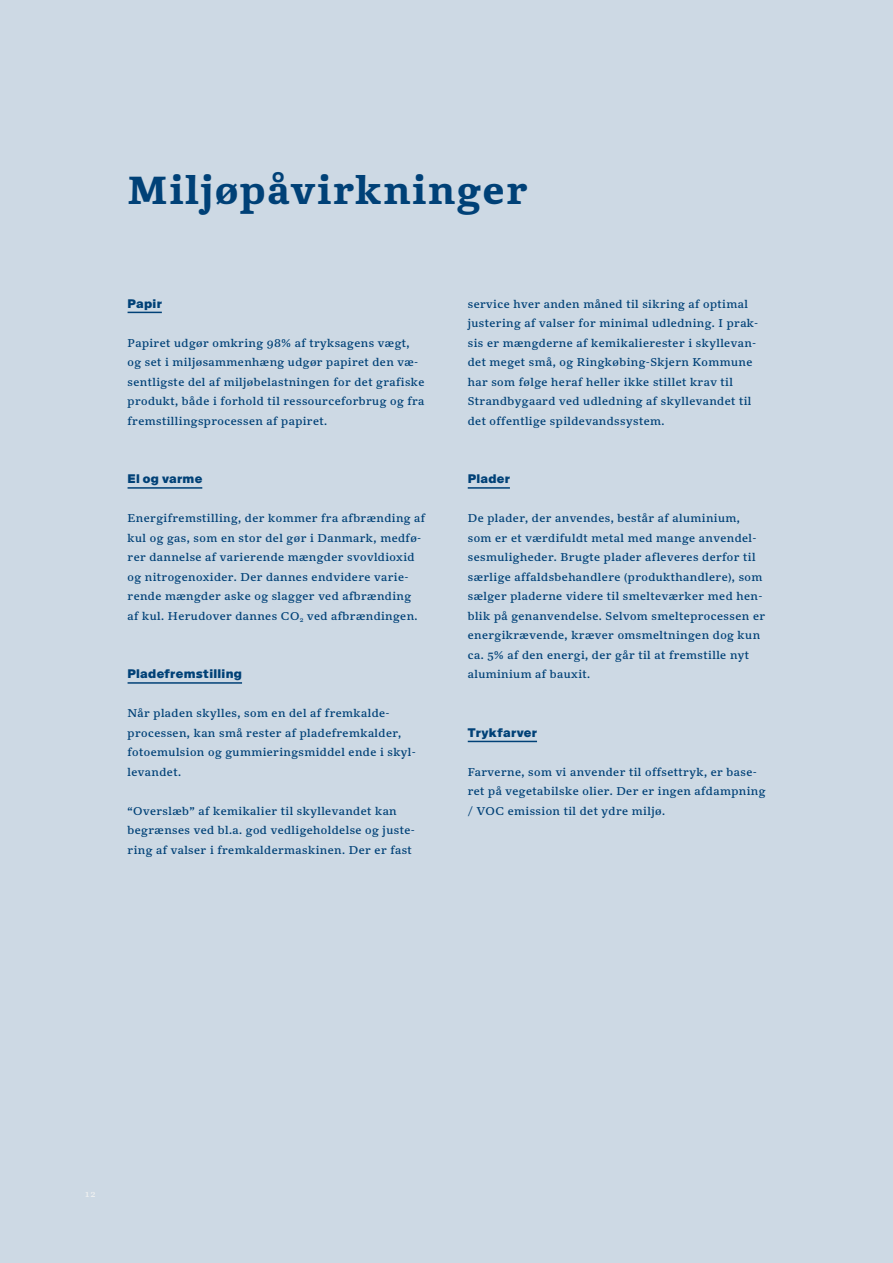
<style>
.page{position:relative;width:893px;height:1263px;background:#cdd9e4}
.page>*{position:absolute;margin:0;border:0;box-sizing:border-box;transform-origin:0 0}
.t1{font:700 39px "Kunstuff";letter-spacing:.05em;color:#004177}
.t2{font:900 12px "Suisse Intl";letter-spacing:.025em;color:#004177}
.t3{font:11.25px/19.5px "Kunstuff";letter-spacing:.04em;color:#004177}
.t4{font:9px "Kunstuff";color:#eff1f1}
</style>
<div class="page">
<hr style="left:128px;top:312px;width:34px;height:1px;background:#004177">
<hr style="left:128px;top:487px;width:74px;height:2px;background:#004177">
<hr style="left:128px;top:682px;width:114px;height:2px;background:#004177">
<hr style="left:468px;top:487px;width:42px;height:2px;background:#004177">
<hr style="left:468px;top:741px;width:69px;height:1px;background:#004177">
<h1 class="t1" style="left:128px;top:166px;width:401px">Miljøpåvirkninger</h1>
<p class="t2" style="left:128px;top:296px;width:36px">Papir</p>
<p class="t3" style="left:128px;top:333px;width:298px">Papiret udgør omkring 98% af tryksagens vægt, og set i miljøsammenhæng udgør papiret den væ&shy;sentligste del af miljøbelastningen for det grafiske produkt, både i forhold til ressourceforbrug og fra fremstillingsprocessen af papiret.</p>
<p class="t2" style="left:128px;top:472px;width:76px">El og varme</p>
<p class="t3" style="left:128px;top:508px;width:299px">Energifremstilling, der kommer fra afbrænding af kul og gas, som en stor del gør i Danmark, medfø&shy;rer dannelse af varierende mængder svovldioxid og nitrogenoxider. Der dannes endvidere varie&shy;rende mængder aske og slagger ved afbrænding<br>af kul. Herudover dannes CO<sub>2</sub> ved afbrændingen.</p>
<p class="t2" style="left:128px;top:667px;width:116px">Pladefremstilling</p>
<p class="t3" style="left:128px;top:703px;width:290px">Når pladen skylles, som en del af fremkalde&shy;processen, kan små rester af pladefremkalder, fotoemulsion og gummieringsmiddel ende i skyl&shy;levandet.</p>
<p class="t3" style="left:128px;top:801px;width:289px">“Overslæb” af kemikalier til skyllevandet kan begrænses ved bl.a. god vedligeholdelse og juste&shy;ring af valser i fremkaldermaskinen. Der er fast</p>
<p class="t3" style="left:468px;top:294px;width:292px">service hver anden måned til sikring af optimal justering af valser for minimal udledning. I prak&shy;sis er mængderne af kemikalierester i skyllevan&shy;det meget små, og Ringkøbing-Skjern Kommune har som følge heraf heller ikke stillet krav til Strandbygaard ved udledning af skyllevandet til det offentlige spildevandssystem.</p>
<p class="t2" style="left:468px;top:472px;width:44px">Plader</p>
<p class="t3" style="left:468px;top:508px;width:299px">De plader, der anvendes, består af aluminium, som er et værdifuldt metal med mange anvendel&shy;sesmuligheder. Brugte plader afleveres derfor til særlige affaldsbehandlere (produkthandlere), som sælger pladerne videre til smelteværker med hen&shy;blik på genanvendelse. Selvom smelteprocessen er energikrævende, kræver omsmeltningen dog kun ca. 5% af den energi, der går til at fremstille nyt aluminium af bauxit.</p>
<p class="t2" style="left:468px;top:725px;width:71px">Trykfarver</p>
<p class="t3" style="left:468px;top:762px;width:299px">Farverne, som vi anvender til offsettryk, er base&shy;ret på vegetabilske olier. Der er ingen afdampning / VOC emission til det ydre miljø.</p>
<p class="t4" style="left:85px;top:1189px;width:12px">12</p>
</div>
